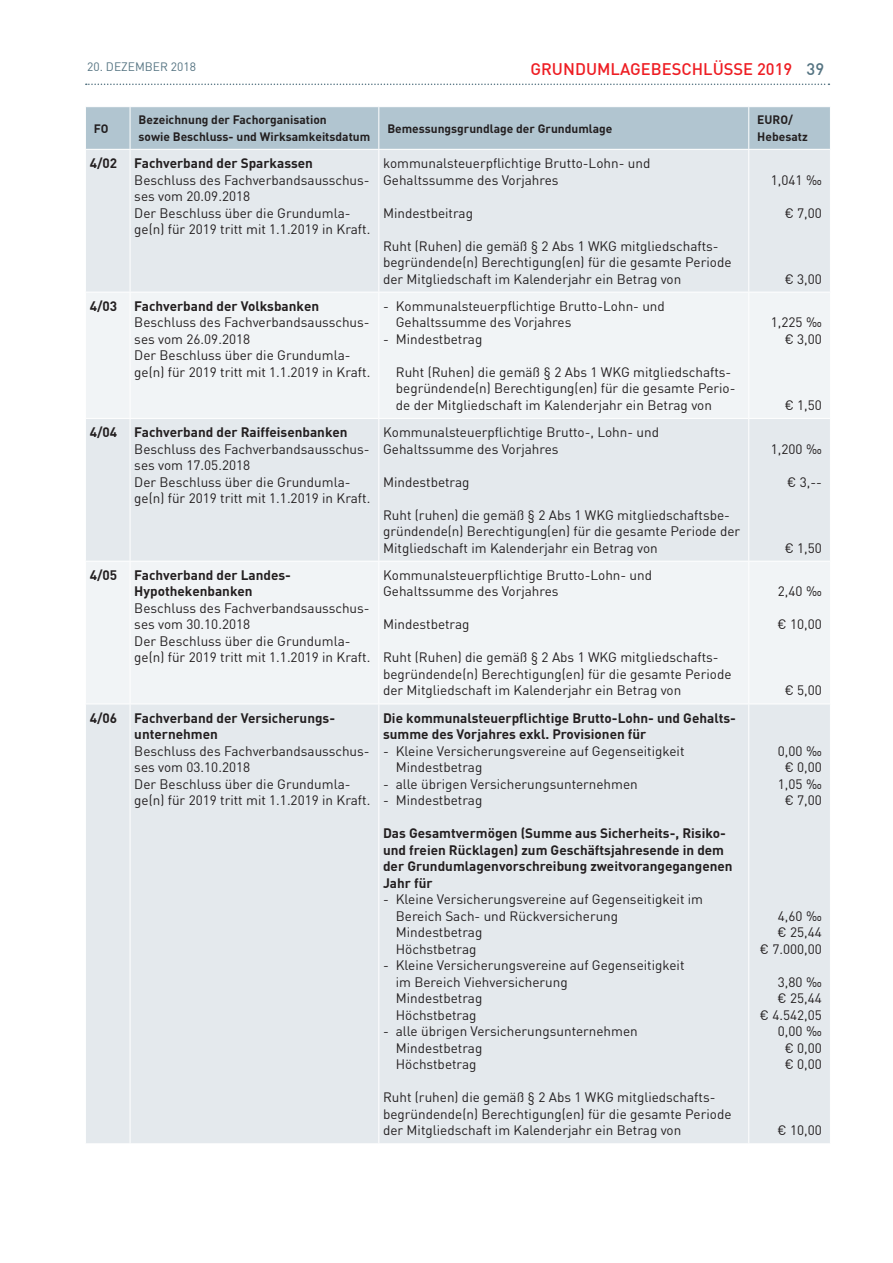
<style>
.page{position:relative;width:893px;height:1263px;background:#fff}
.page>*{position:absolute;margin:0;border:0;box-sizing:border-box;transform-origin:0 0}
.t1{font:500 16.5px "DIN";color:#ee1d23}
.TB_-_Inhalt{font:13.5px/16.5px "DIN";color:#231f20}
.TB_-_Inhalt-2{font:700 13.5px/16.5px "DIN";color:#231f20}
.TB_-_Inhalt_rechtsbü{font:13.5px "DIN";color:#231f20}
.Tabelle_-_Kopfzeile{font:700 12px/16.5px "DIN";color:#231f20}
.t2{font:12px "DIN";color:#557482}
.s1{color:#557482}
</style>
<div class="page">
<svg style="left:86px;top:84px;width:743px;height:1px"></svg>
<div style="left:86px;top:107px;width:744px;height:42px;background:#b1c5d0"></div>
<div style="left:86px;top:150px;width:744px;height:993px;background:#e4e9ed"></div>
<svg style="left:86px;top:293px;width:744px;height:410px;fill:#f1f4f6"></svg>
<hr style="left:130px;top:107px;width:1px;height:42px;background:#fff">
<hr style="left:378px;top:107px;width:1px;height:42px;background:#fff">
<hr style="left:748px;top:107px;width:1px;height:42px;background:#fff">
<hr style="left:130px;top:150px;width:1px;height:142px;background:#fff">
<hr style="left:378px;top:150px;width:1px;height:142px;background:#fff">
<hr style="left:748px;top:150px;width:1px;height:142px;background:#fff">
<hr style="left:85px;top:292px;width:45px;height:1px;background:#fff">
<hr style="left:130px;top:292px;width:249px;height:1px;background:#fff">
<hr style="left:130px;top:292px;width:1px;height:126px;background:#fff">
<hr style="left:379px;top:292px;width:370px;height:1px;background:#fff">
<hr style="left:378px;top:292px;width:1px;height:126px;background:#fff">
<hr style="left:749px;top:292px;width:82px;height:1px;background:#fff">
<hr style="left:748px;top:292px;width:1px;height:126px;background:#fff">
<hr style="left:85px;top:418px;width:45px;height:1px;background:#fff">
<hr style="left:130px;top:418px;width:249px;height:1px;background:#fff">
<hr style="left:130px;top:419px;width:1px;height:142px;background:#fff">
<hr style="left:379px;top:418px;width:370px;height:1px;background:#fff">
<hr style="left:378px;top:419px;width:1px;height:142px;background:#fff">
<hr style="left:749px;top:418px;width:82px;height:1px;background:#fff">
<hr style="left:748px;top:419px;width:1px;height:142px;background:#fff">
<hr style="left:85px;top:561px;width:45px;height:1px;background:#fff">
<hr style="left:130px;top:561px;width:249px;height:1px;background:#fff">
<hr style="left:130px;top:561px;width:1px;height:142px;background:#fff">
<hr style="left:379px;top:561px;width:370px;height:1px;background:#fff">
<hr style="left:378px;top:561px;width:1px;height:142px;background:#fff">
<hr style="left:749px;top:561px;width:82px;height:1px;background:#fff">
<hr style="left:748px;top:561px;width:1px;height:142px;background:#fff">
<hr style="left:85px;top:703px;width:45px;height:1px;background:#fff">
<hr style="left:130px;top:703px;width:249px;height:1px;background:#fff">
<hr style="left:130px;top:704px;width:1px;height:439px;background:#fff">
<hr style="left:379px;top:703px;width:370px;height:1px;background:#fff">
<hr style="left:378px;top:704px;width:1px;height:439px;background:#fff">
<hr style="left:749px;top:703px;width:82px;height:1px;background:#fff">
<hr style="left:748px;top:704px;width:1px;height:439px;background:#fff">
<p class="t2" style="left:87px;top:59px;width:110px">20. DEZEMBER 2018</p>
<p class="t1" style="left:530px;top:58px;width:295px">GRUNDUMLAGEBESCHLÜSSE 2019 <span class="s1">39</span></p>
<p class="Tabelle_-_Kopfzeile" style="left:94px;top:119px;width:16px">FO</p>
<p class="Tabelle_-_Kopfzeile" style="left:139px;top:111px;width:233px">Bezeichnung der Fachorganisation<br>sowie Beschluss- und Wirksamkeitsdatum</p>
<p class="Tabelle_-_Kopfzeile" style="left:387px;top:119px;width:227px">Bemessungsgrundlage der Grundumlage</p>
<p class="Tabelle_-_Kopfzeile" style="left:757px;top:111px;width:52px">EURO/<br>Hebesatz</p>
<p class="TB_-_Inhalt-2" style="left:90px;top:154px;width:29px">4/02</p>
<p class="TB_-_Inhalt-2" style="left:134px;top:154px;width:180px">Fachverband der Sparkassen</p>
<p class="TB_-_Inhalt" style="left:134px;top:171px;width:237px">Beschluss des Fachverbandsausschus&shy;ses vom 20.09.2018</p>
<p class="TB_-_Inhalt" style="left:134px;top:204px;width:238px">Der Beschluss über die Grundumla&shy;ge(n) für 2019 tritt mit 1.1.2019 in Kraft.</p>
<p class="TB_-_Inhalt" style="left:383px;top:155px;width:269px">kommunalsteuerpflichtige Brutto-Lohn- und</p>
<p class="TB_-_Inhalt" style="left:383px;top:171px;width:177px">Gehaltssumme des Vorjahres</p>
<p class="TB_-_Inhalt" style="left:383px;top:204px;width:91px">Mindestbeitrag</p>
<p class="TB_-_Inhalt" style="left:383px;top:237px;width:350px">Ruht (Ruhen) die gemäß § 2 Abs 1 WKG mitgliedschafts&shy;begründende(n) Berechtigung(en) für die gesamte Periode der Mitgliedschaft im Kalenderjahr ein Betrag von</p>
<p class="TB_-_Inhalt_rechtsbü" style="left:771px;top:171px;width:53px">1,041 ‰</p>
<p class="TB_-_Inhalt_rechtsbü" style="left:785px;top:204px;width:39px">€ 7,00</p>
<p class="TB_-_Inhalt_rechtsbü" style="left:785px;top:270px;width:39px">€ 3,00</p>
<p class="TB_-_Inhalt-2" style="left:90px;top:297px;width:29px">4/03</p>
<p class="TB_-_Inhalt-2" style="left:134px;top:297px;width:186px">Fachverband der Volksbanken</p>
<p class="TB_-_Inhalt" style="left:134px;top:314px;width:237px">Beschluss des Fachverbandsausschus&shy;ses vom 26.09.2018</p>
<p class="TB_-_Inhalt" style="left:134px;top:347px;width:238px">Der Beschluss über die Grundumla&shy;ge(n) für 2019 tritt mit 1.1.2019 in Kraft.</p>
<p class="TB_-_Inhalt-2" style="left:90px;top:423px;width:29px">4/04</p>
<p class="TB_-_Inhalt-2" style="left:134px;top:423px;width:215px">Fachverband der Raiffeisenbanken</p>
<p class="TB_-_Inhalt" style="left:134px;top:440px;width:237px">Beschluss des Fachverbandsausschus&shy;ses vom 17.05.2018</p>
<p class="TB_-_Inhalt" style="left:134px;top:473px;width:238px">Der Beschluss über die Grundumla&shy;ge(n) für 2019 tritt mit 1.1.2019 in Kraft.</p>
<p class="TB_-_Inhalt-2" style="left:90px;top:566px;width:29px">4/05</p>
<p class="TB_-_Inhalt-2" style="left:134px;top:566px;width:158px">Fachverband der Landes-<br>Hypothekenbanken</p>
<p class="TB_-_Inhalt" style="left:134px;top:599px;width:237px">Beschluss des Fachverbandsausschus&shy;ses vom 30.10.2018</p>
<p class="TB_-_Inhalt" style="left:134px;top:632px;width:238px">Der Beschluss über die Grundumla&shy;ge(n) für 2019 tritt mit 1.1.2019 in Kraft.</p>
<p class="TB_-_Inhalt-2" style="left:90px;top:709px;width:29px">4/06</p>
<p class="TB_-_Inhalt-2" style="left:134px;top:709px;width:202px">Fachverband der Versicherungs&shy;unternehmen</p>
<p class="TB_-_Inhalt" style="left:134px;top:742px;width:237px">Beschluss des Fachverbandsausschus&shy;ses vom 03.10.2018</p>
<p class="TB_-_Inhalt" style="left:134px;top:775px;width:238px">Der Beschluss über die Grundumla&shy;ge(n) für 2019 tritt mit 1.1.2019 in Kraft.</p>
<p class="TB_-_Inhalt" style="left:396px;top:297px;width:271px;text-indent:-13px">- Kommunalsteuerpflichtige Brutto-Lohn- und<br>Gehaltssumme des Vorjahres</p>
<p class="TB_-_Inhalt" style="left:383px;top:330px;width:101px">- Mindestbetrag</p>
<p class="TB_-_Inhalt" style="left:396px;top:363px;width:341px">Ruht (Ruhen) die gemäß § 2 Abs 1 WKG mitgliedschafts&shy;begründende(n) Berechtigung(en) für die gesamte Perio&shy;de der Mitgliedschaft im Kalenderjahr ein Betrag von</p>
<p class="TB_-_Inhalt" style="left:383px;top:424px;width:277px">Kommunalsteuerpflichtige Brutto-, Lohn- und</p>
<p class="TB_-_Inhalt" style="left:383px;top:440px;width:177px">Gehaltssumme des Vorjahres</p>
<p class="TB_-_Inhalt" style="left:383px;top:473px;width:88px">Mindestbetrag</p>
<p class="TB_-_Inhalt" style="left:383px;top:506px;width:359px">Ruht (ruhen) die gemäß § 2 Abs 1 WKG mitgliedschaftsbe&shy;gründende(n) Berechtigung(en) für die gesamte Periode der<br>Mitgliedschaft im Kalenderjahr ein Betrag von</p>
<p class="TB_-_Inhalt" style="left:383px;top:566px;width:271px">Kommunalsteuerpflichtige Brutto-Lohn- und<br>Gehaltssumme des Vorjahres</p>
<p class="TB_-_Inhalt" style="left:383px;top:616px;width:88px">Mindestbetrag</p>
<p class="TB_-_Inhalt" style="left:383px;top:649px;width:350px">Ruht (Ruhen) die gemäß § 2 Abs 1 WKG mitgliedschafts&shy;begründende(n) Berechtigung(en) für die gesamte Periode der Mitgliedschaft im Kalenderjahr ein Betrag von</p>
<p class="TB_-_Inhalt-2" style="left:383px;top:709px;width:354px">Die kommunalsteuerpflichtige Brutto-Lohn- und Gehalts&shy;summe des Vorjahres exkl. Provisionen für</p>
<p class="TB_-_Inhalt" style="left:396px;top:742px;width:290px;text-indent:-13px">- Kleine Versicherungsvereine auf Gegenseitigkeit<br>Mindestbetrag</p>
<p class="TB_-_Inhalt" style="left:383px;top:775px;width:256px">- alle übrigen Versicherungsunternehmen</p>
<p class="TB_-_Inhalt" style="left:383px;top:792px;width:101px">- Mindestbetrag</p>
<p class="TB_-_Inhalt-2" style="left:383px;top:824px;width:351px">Das Gesamtvermögen (Summe aus Sicherheits-, Risiko&shy;und freien Rücklagen) zum Geschäftsjahresende in dem der Grundumlagenvorschreibung zweitvorangegangenen Jahr für</p>
<p class="TB_-_Inhalt" style="left:396px;top:891px;width:309px;text-indent:-13px">- Kleine Versicherungsvereine auf Gegenseitigkeit im<br>Bereich Sach- und Rückversicherung<br>Mindestbetrag<br>Höchstbetrag</p>
<p class="TB_-_Inhalt" style="left:396px;top:957px;width:290px;text-indent:-13px">- Kleine Versicherungsvereine auf Gegenseitigkeit im Bereich Viehversicherung<br>Mindestbetrag<br>Höchstbetrag</p>
<p class="TB_-_Inhalt" style="left:396px;top:1023px;width:243px;text-indent:-13px">- alle übrigen Versicherungsunternehmen<br>Mindestbetrag<br>Höchstbetrag</p>
<p class="TB_-_Inhalt" style="left:383px;top:1089px;width:350px">Ruht (ruhen) die gemäß § 2 Abs 1 WKG mitgliedschafts&shy;begründende(n) Berechtigung(en) für die gesamte Periode der Mitgliedschaft im Kalenderjahr ein Betrag von</p>
<p class="TB_-_Inhalt_rechtsbü" style="left:771px;top:314px;width:53px">1,225 ‰</p>
<p class="TB_-_Inhalt_rechtsbü" style="left:785px;top:331px;width:39px">€ 3,00</p>
<p class="TB_-_Inhalt_rechtsbü" style="left:785px;top:397px;width:39px">€ 1,50</p>
<p class="TB_-_Inhalt_rechtsbü" style="left:771px;top:440px;width:53px">1,200 ‰</p>
<p class="TB_-_Inhalt_rechtsbü" style="left:787px;top:473px;width:36px">€ 3,--</p>
<p class="TB_-_Inhalt_rechtsbü" style="left:785px;top:539px;width:39px">€ 1,50</p>
<p class="TB_-_Inhalt_rechtsbü" style="left:778px;top:583px;width:45px">2,40 ‰</p>
<p class="TB_-_Inhalt_rechtsbü" style="left:778px;top:616px;width:46px">€ 10,00</p>
<p class="TB_-_Inhalt_rechtsbü" style="left:785px;top:682px;width:39px">€ 5,00</p>
<p class="TB_-_Inhalt_rechtsbü" style="left:778px;top:742px;width:45px">0,00 ‰</p>
<p class="TB_-_Inhalt_rechtsbü" style="left:785px;top:759px;width:39px">€ 0,00</p>
<p class="TB_-_Inhalt_rechtsbü" style="left:778px;top:775px;width:45px">1,05 ‰</p>
<p class="TB_-_Inhalt_rechtsbü" style="left:785px;top:792px;width:39px">€ 7,00</p>
<p class="TB_-_Inhalt_rechtsbü" style="left:778px;top:907px;width:45px">4,60 ‰</p>
<p class="TB_-_Inhalt_rechtsbü" style="left:778px;top:924px;width:46px">€ 25,44</p>
<p class="TB_-_Inhalt_rechtsbü" style="left:760px;top:940px;width:64px">€ 7.000,00</p>
<p class="TB_-_Inhalt_rechtsbü" style="left:778px;top:973px;width:45px">3,80 ‰</p>
<p class="TB_-_Inhalt_rechtsbü" style="left:778px;top:990px;width:46px">€ 25,44</p>
<p class="TB_-_Inhalt_rechtsbü" style="left:760px;top:1006px;width:64px">€ 4.542,05</p>
<p class="TB_-_Inhalt_rechtsbü" style="left:778px;top:1023px;width:45px">0,00 ‰</p>
<p class="TB_-_Inhalt_rechtsbü" style="left:785px;top:1039px;width:39px">€ 0,00</p>
<p class="TB_-_Inhalt_rechtsbü" style="left:785px;top:1056px;width:39px">€ 0,00</p>
<p class="TB_-_Inhalt_rechtsbü" style="left:778px;top:1122px;width:46px">€ 10,00</p>
</div>
